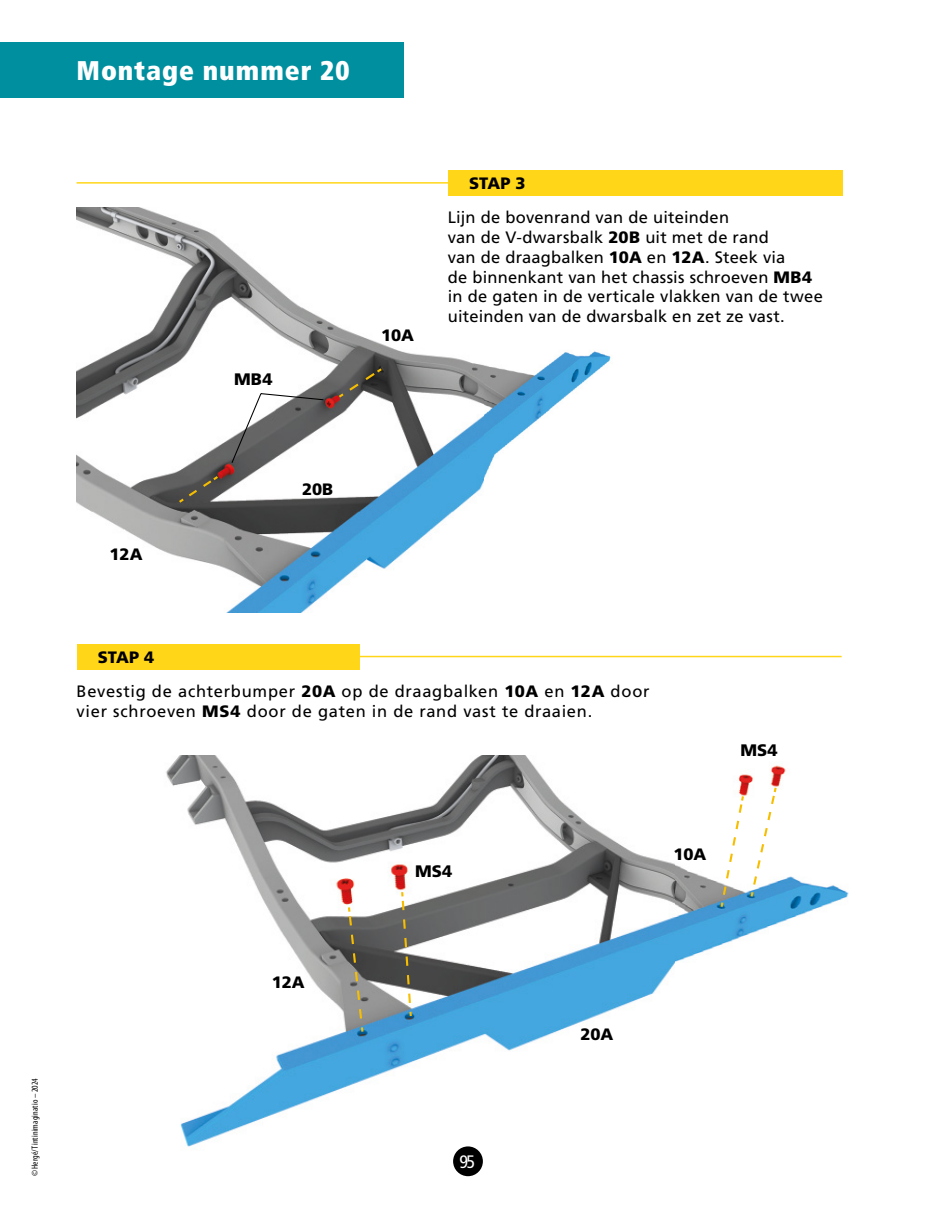
<style>
.page{position:relative;width:936px;height:1212px;background:#fff}
.page>*{position:absolute;margin:0;border:0;box-sizing:border-box;transform-origin:0 0}
.t1{font:900 condensed 27px "Frutiger LT Std";letter-spacing:.035em;color:#fff}
.t2{font:condensed 18px "Frutiger LT Std";color:#fff}
.t3{font:900 16.65px "Frutiger LT Std";letter-spacing:.015em;color:#000}
.t4{font:16.5px/19.8px "Frutiger LT Std";letter-spacing:.02em;color:#000}
.t5{font:16.5px/19.8px "Frutiger LT Std";letter-spacing:.045em;color:#000}
.t6{font:900 16.5px "Frutiger LT Std";color:#000}
.t7{font:condensed 9px "Myriad Pro";letter-spacing:.02em;color:#000}
.s1{font-weight:900}
</style>
<div class="page">
<img style="left:77px;top:207px;width:534px;height:405px">
<svg style="left:177px;top:366px;width:207px;height:139px"></svg>
<hr style="left:77px;top:182px;width:583px;height:2px;background:#ffd618">
<div style="left:448px;top:170px;width:394px;height:26px;background:#ffd618"></div>
<hr style="left:221px;top:656px;width:620px;height:1px;background:#ffd618">
<div style="left:77px;top:644px;width:282px;height:25px;background:#ffd618"></div>
<img style="left:166px;top:755px;width:385px;height:392px">
<img style="left:738px;top:765px;width:111px;height:158px">
<svg style="left:359px;top:785px;width:419px;height:249px"></svg>
<svg style="left:346px;top:905px;width:17px;height:116px;background:#878377"></svg>
<div style="left:453px;top:1146px;width:30px;height:30px;background:#000;border-radius:50%"></div>
<div style="left:0;top:43px;width:404px;height:55px;background:#008f9f"></div>
<h1 class="t1" style="left:77px;top:54px;width:274px">Montage nummer 20</h1>
<p class="t3" style="left:234px;top:370px;width:40px">MB4</p>
<p class="t6" style="left:381px;top:325px;width:35px">10A</p>
<p class="t6" style="left:469px;top:173px;width:58px">STAP 3</p>
<p class="t4" style="left:448px;top:208px;width:376px">Lijn de bovenrand van de uiteinden<br>van de V-dwarsbalk <span class="s1">20B</span> uit met de rand<br>van de draagbalken <span class="s1">10A</span> en <span class="s1">12A</span>. Steek via<br>de binnenkant van het chassis schroeven <span class="s1">MB4 </span>in de gaten in de verticale vlakken van de twee uiteinden van de dwarsbalk en zet ze vast.</p>
<p class="t6" style="left:109px;top:544px;width:35px">12A</p>
<p class="t6" style="left:98px;top:647px;width:58px">STAP 4</p>
<p class="t6" style="left:302px;top:479px;width:33px">20B</p>
<p class="t5" style="left:77px;top:681px;width:574px">Bevestig de achterbumper <span class="s1">20A</span> op de draagbalken <span class="s1">10A</span> en <span class="s1">12A</span> door vier schroeven <span class="s1">MS4</span> door de gaten in de rand vast te draaien.</p>
<p class="t3" style="left:740px;top:740px;width:39px">MS4</p>
<p class="t3" style="left:415px;top:861px;width:39px">MS4</p>
<p class="t6" style="left:673px;top:844px;width:35px">10A</p>
<p class="t7" style="left:30px;top:1176px;width:99px;rotate:-90deg">©Hergé/Tintinimaginatio – 2024</p>
<p class="t6" style="left:272px;top:972px;width:35px">12A</p>
<p class="t2" style="left:459px;top:1151px;width:17px">95</p>
<p class="t6" style="left:580px;top:1024px;width:35px">20A</p>
</div>
